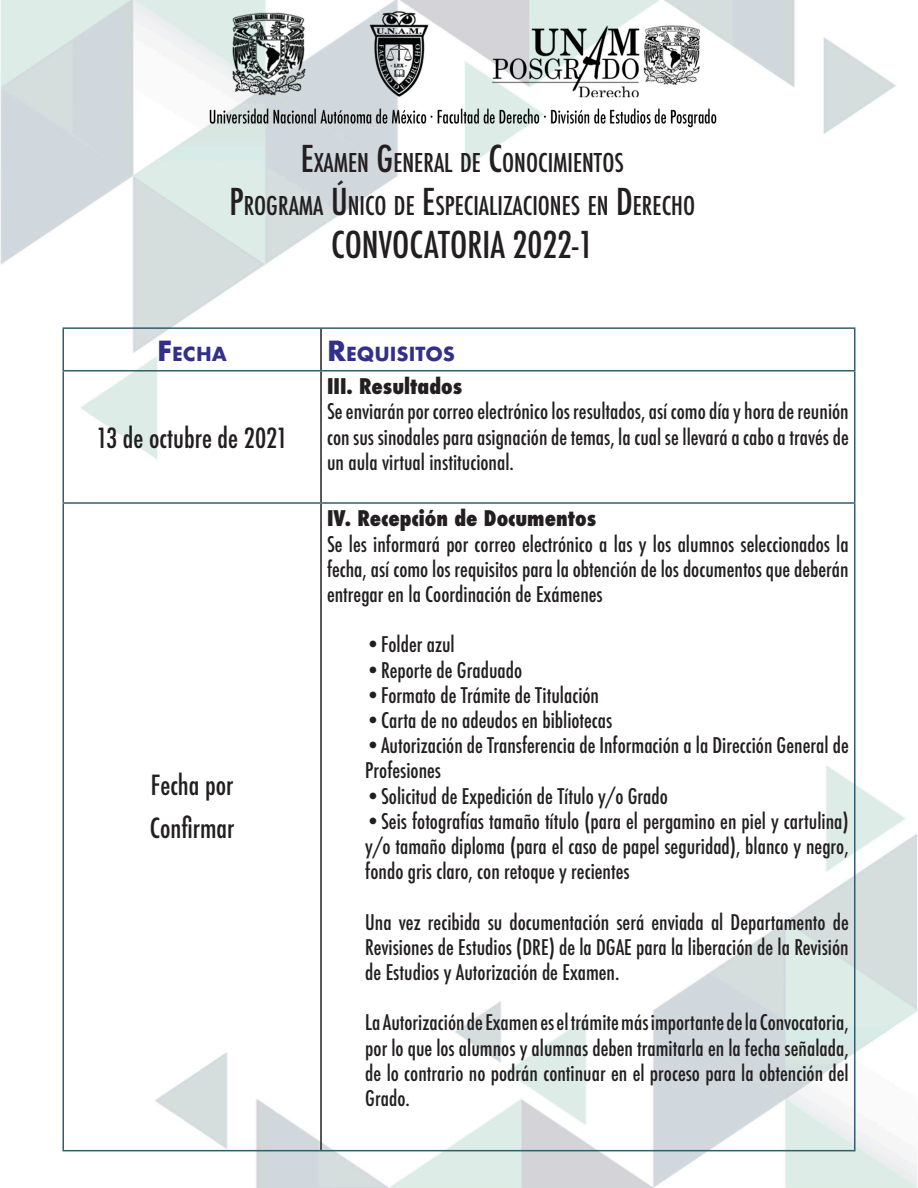
<style>
.page{position:relative;width:918px;height:1188px;background:#fff}
.page>*{position:absolute;margin:0;border:0;box-sizing:border-box;transform-origin:0 0}
.t1{font:500 condensed 36px "Futura";color:#231f20}
.t2{font:500 condensed 27px "Futura";color:#231f20}
.t3{font:500 condensed 25.2px "Futura";color:#231f20}
.t4{font:500 condensed 21px/25.2px "Futura";color:#231f20;text-align:justify}
.t5{font:800 condensed 21px "Futura";color:#231f20}
.t6{font:700 18.9px "Futura";color:#32308a}
.s1{font-size:36px}
.s2{font-size:27px}
</style>
<div class="page">
<img style="left:0;top:0;width:918px;height:1188px">
<hr style="left:320px;top:329px;width:2px;height:41px;background:#231f20">
<hr style="left:320px;top:372px;width:2px;height:130px;background:#231f20">
<hr style="left:320px;top:504px;width:2px;height:646px;background:#231f20">
<hr style="left:63px;top:327px;width:258px;height:2px;background:#315d70">
<hr style="left:63px;top:329px;width:1px;height:41px;background:#315d70">
<hr style="left:321px;top:327px;width:534px;height:2px;background:#315d70">
<hr style="left:854px;top:329px;width:1px;height:41px;background:#315d70">
<hr style="left:63px;top:370px;width:258px;height:2px;background:#315d70">
<hr style="left:321px;top:370px;width:534px;height:2px;background:#315d70">
<hr style="left:63px;top:372px;width:1px;height:130px;background:#315d70">
<hr style="left:854px;top:372px;width:1px;height:130px;background:#315d70">
<hr style="left:63px;top:502px;width:258px;height:2px;background:#315d70">
<hr style="left:63px;top:504px;width:1px;height:646px;background:#315d70">
<hr style="left:321px;top:502px;width:534px;height:2px;background:#315d70">
<hr style="left:854px;top:504px;width:1px;height:646px;background:#315d70">
<hr style="left:63px;top:1150px;width:258px;height:1px;background:#315d70">
<hr style="left:321px;top:1150px;width:534px;height:1px;background:#315d70">
<p class="t3" style="left:301px;top:147px;width:324px"><span class="s1">E</span>XAMEN <span class="s1">G</span>ENERAL DE <span class="s1">C</span>ONOCIMIENTOS</p>
<p class="t3" style="left:230px;top:190px;width:467px"><span class="s1">P</span>ROGRAMA <span class="s1">Ú</span>NICO DE <span class="s1">E</span>SPECIALIZACIONES EN <span class="s1">D</span>ERECHO</p>
<p class="t1" style="left:331px;top:222px;width:108px">CONVOCATORIA</p>
<p class="t1" style="left:513px;top:222px;width:82px">2022-1</p>
<p class="t6" style="left:157px;top:340px;width:71px"><span class="s2">F</span>ECHA</p>
<p class="t6" style="left:327px;top:340px;width:130px"><span class="s2">R</span>EQUISITOS</p>
<p class="t2" style="left:97px;top:421px;width:193px">13 de octubre de 2021</p>
<p class="t2" style="left:151px;top:768px;width:84px">Fecha por</p>
<p class="t2" style="left:150px;top:811px;width:86px">Confirmar</p>
<p class="t5" style="left:327px;top:372px;width:137px">III. Resultados</p>
<p class="t4" style="left:327px;top:399px;width:523px">Se enviarán por correo electrónico los resultados, así como día y hora de reunión con sus sinodales para asignación de temas, la cual se llevará a cabo a través de un aula virtual institucional.</p>
<p class="t5" style="left:327px;top:504px;width:271px">IV. Recepción de Documentos</p>
<p class="t4" style="left:327px;top:531px;width:523px">Se les informará por correo electrónico a las y los alumnos seleccionados la fecha, así como los requisitos para la obtención de los documentos que deberán entregar en la Coordinación de Exámenes</p>
<p class="t4" style="left:365px;top:632px;width:91px">•Folder azul</p>
<p class="t4" style="left:365px;top:657px;width:158px">•Reporte de Graduado</p>
<p class="t4" style="left:365px;top:683px;width:235px">•Formato de Trámite de Titulación</p>
<p class="t4" style="left:365px;top:708px;width:249px">•Carta de no adeudos en bibliotecas</p>
<p class="t4" style="left:365px;top:733px;width:485px">•Autorización de Transferencia de Información a la Dirección General de<br>Profesiones</p>
<p class="t4" style="left:365px;top:783px;width:304px">•Solicitud de Expedición de Título y/o Grado</p>
<p class="t4" style="left:365px;top:809px;width:485px">•Seis fotografías tamaño título (para el pergamino en piel y cartulina) y/o tamaño diploma (para el caso de papel seguridad), blanco y negro, fondo gris claro, con retoque y recientes</p>
<p class="t4" style="left:365px;top:909px;width:485px">Una vez recibida su documentación será enviada al Departamento de Revisiones de Estudios (DRE) de la DGAE para la liberación de la Revisión de Estudios y Autorización de Examen.</p>
<p class="t4" style="left:365px;top:1010px;width:485px">La Autorización de Examen es el trámite más importante de la Convocatoria, por lo que los alumnos y alumnas deben tramitarla en la fecha señalada, de lo contrario no podrán continuar en el proceso para la obtención del Grado.</p>
</div>
